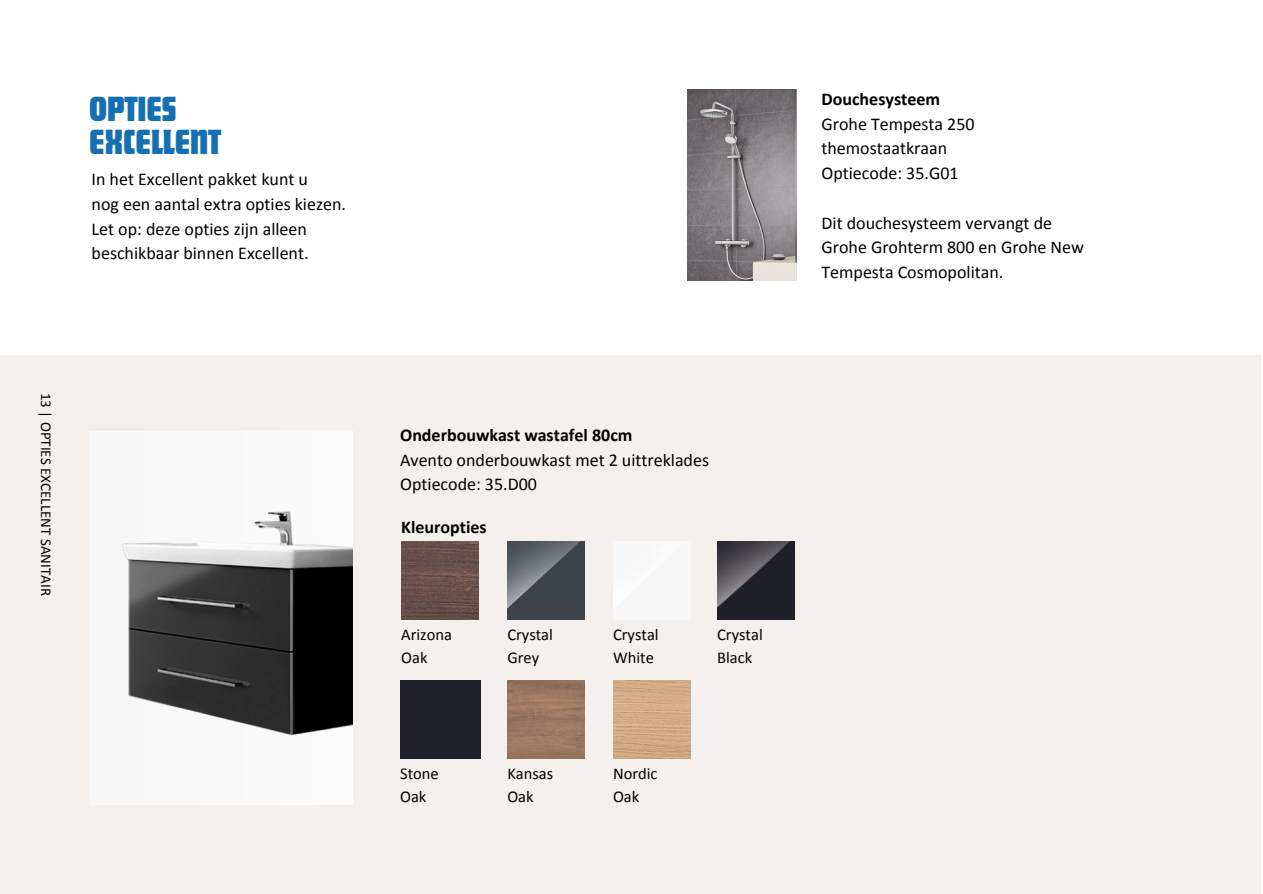
<style>
.page{position:relative;width:1263px;height:894px;background:#fff}
.page>*{position:absolute;margin:0;border:0;box-sizing:border-box;transform-origin:0 0}
.t1{font:700 33.75px "Deko Display Serial";color:#1470b2}
.t2{font:18px/24.8px "Calibri";color:#000}
.t3{font:700 18px "Calibri";color:#000}
.t4{font:16.5px/22.5px "Calibri";color:#000}
.t5{font:15px "Calibri";color:#000}
</style>
<div class="page">
<div style="left:0;top:355px;width:1261px;height:538px;background:#f4f0ed"></div>
<img style="left:688px;top:89px;width:109px;height:191px">
<div style="left:613px;top:541px;width:72px;height:71px;background:#f7f7f7"></div>
<img style="left:717px;top:541px;width:78px;height:78px">
<img style="left:507px;top:680px;width:78px;height:78px">
<img style="left:507px;top:541px;width:78px;height:78px">
<img style="left:613px;top:680px;width:78px;height:78px">
<img style="left:401px;top:541px;width:78px;height:78px">
<div style="left:400px;top:680px;width:80px;height:78px;background:#1f222b"></div>
<div style="left:145px;top:430px;width:207px;height:374px;background:#fafafa"></div>
<img style="left:122px;top:470px;width:230px;height:276px">
<p class="t1" style="left:89px;top:90px;width:89px">OPTIES</p>
<p class="t1" style="left:89px;top:123px;width:133px">EXCELLENT</p>
<p class="t2" style="left:92px;top:168px;width:218px">In het Excellent pakket kunt u</p>
<p class="t2" style="left:92px;top:193px;width:256px">nog een aantal extra opties kiezen.</p>
<p class="t2" style="left:92px;top:217px;width:218px">Let op: deze opties zijn alleen beschikbaar binnen Excellent.</p>
<p class="t5" style="left:52px;top:392px;width:204px;rotate:90deg">13 | OPTIES EXCELLENT SANITAIR</p>
<p class="t3" style="left:400px;top:427px;width:234px">Onderbouwkast wastafel 80cm</p>
<p class="t2" style="left:400px;top:448px;width:310px">Avento onderbouwkast met 2 uittreklades</p>
<p class="t2" style="left:400px;top:473px;width:138px">Optiecode: 35.D00</p>
<p class="t3" style="left:401px;top:519px;width:87px">Kleuropties</p>
<p class="t4" style="left:401px;top:625px;width:52px">Arizona</p>
<p class="t4" style="left:401px;top:647px;width:28px">Oak</p>
<p class="t4" style="left:507px;top:625px;width:47px">Crystal</p>
<p class="t4" style="left:507px;top:647px;width:33px">Grey</p>
<p class="t4" style="left:613px;top:624px;width:47px">Crystal</p>
<p class="t4" style="left:613px;top:647px;width:42px">White</p>
<p class="t4" style="left:717px;top:624px;width:47px">Crystal<br>Black</p>
<p class="t4" style="left:400px;top:763px;width:40px">Stone</p>
<p class="t4" style="left:400px;top:786px;width:28px">Oak</p>
<p class="t4" style="left:507px;top:763px;width:47px">Kansas</p>
<p class="t4" style="left:507px;top:786px;width:28px">Oak</p>
<p class="t4" style="left:613px;top:763px;width:46px">Nordic</p>
<p class="t4" style="left:613px;top:786px;width:28px">Oak</p>
<p class="t3" style="left:821px;top:91px;width:120px">Douchesysteem</p>
<p class="t2" style="left:821px;top:113px;width:155px">Grohe Tempesta 250 themostaatkraan</p>
<p class="t2" style="left:821px;top:162px;width:139px">Optiecode: 35.G01</p>
<p class="t2" style="left:821px;top:212px;width:264px">Dit douchesysteem vervangt de<br>Grohe Grohterm 800 en Grohe New<br>Tempesta Cosmopolitan.</p>
</div>
